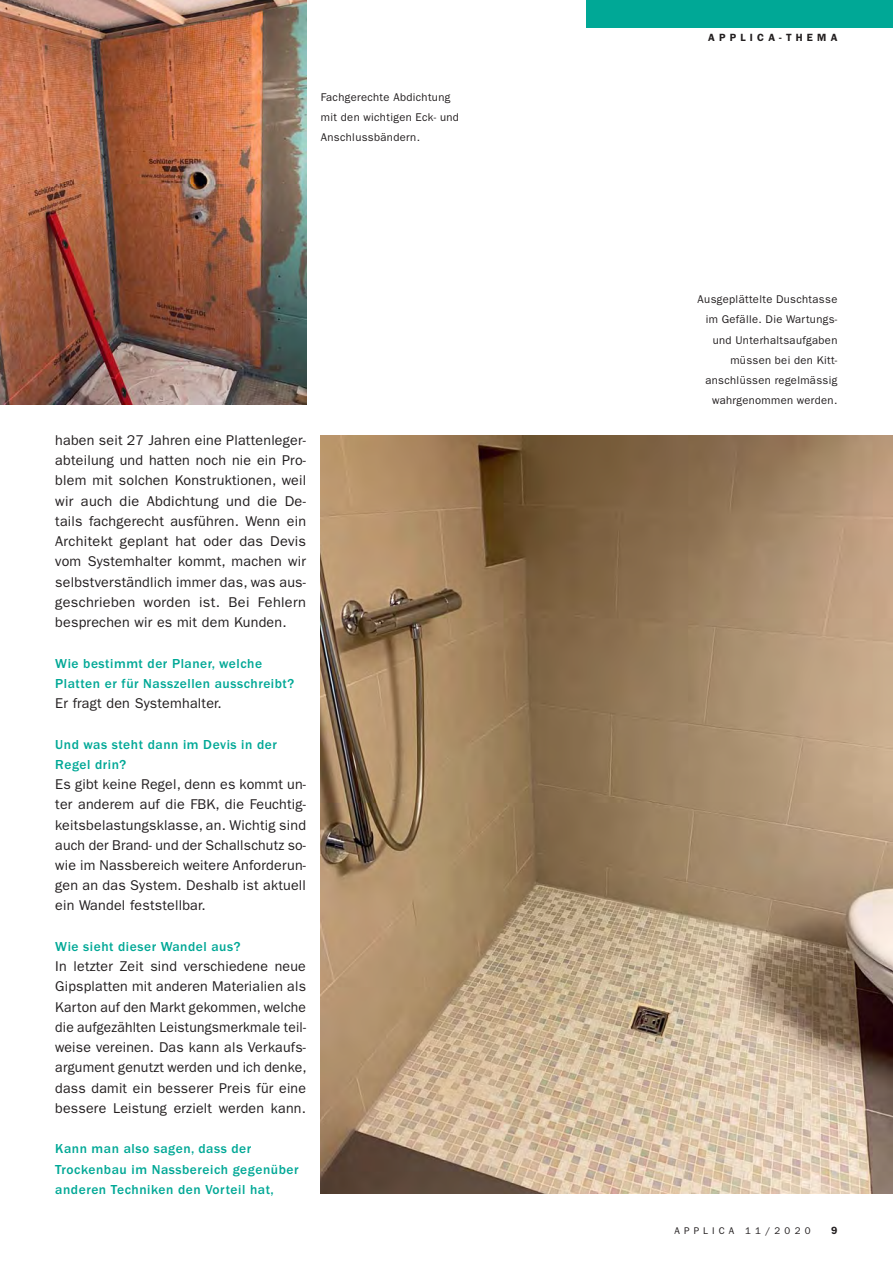
<style>
.page{position:relative;width:893px;height:1263px;background:#fff}
.page>*{position:absolute;margin:0;border:0;box-sizing:border-box;transform-origin:0 0}
.t1{font:14.25px/20.2px "ITC Franklin Gothic Std";letter-spacing:.015em;color:#231f20;text-align:justify}
.t2{font:500 13.5px/20.2px "ITC Franklin Gothic Std";letter-spacing:.04em;color:#00a896}
.t3{font:11.25px/20.2px "ITC Franklin Gothic Std";letter-spacing:.03em;color:#231f20;text-align:right}
.t4{font:600 10.5px "ITC Franklin Gothic Std";letter-spacing:.4em;color:#231f20}
.t5{font:9.75px "ITC Franklin Gothic Std";letter-spacing:.42em;color:#231f20}
</style>
<div class="page">
<div style="left:587px;top:0;width:306px;height:28px;background:#00a896"></div>
<img style="left:321px;top:436px;width:572px;height:758px">
<img style="left:0;top:0;width:306px;height:404px">
<p class="t3" style="left:321px;top:88px;width:139px;text-align:left">Fachgerechte Abdichtung mit den wichtigen Eck- und<br>Anschlussbändern.</p>
<p class="t1" style="left:55px;top:431px;width:252px">haben seit 27 Jahren eine Plattenleger&shy;abteilung und hatten noch nie ein Pro&shy;blem mit solchen Konstruktionen, weil wir auch die Abdichtung und die De&shy;tails fachgerecht ausführen. Wenn ein Architekt geplant hat oder das Devis vom System halter kommt, machen wir selbstverständlich immer das, was aus&shy;geschrieben worden ist. Bei Fehlern besprechen wir es mit dem Kunden.</p>
<p class="t2" style="left:55px;top:654px;width:240px">Wie bestimmt der Planer, welche<br>Platten er für Nasszellen ausschreibt?</p>
<p class="t1" style="left:55px;top:694px;width:168px">Er fragt den Systemhalter.</p>
<p class="t2" style="left:55px;top:735px;width:223px">Und was steht dann im Devis in der<br>Regel drin?</p>
<p class="t1" style="left:55px;top:775px;width:252px">Es gibt keine Regel, denn es kommt un&shy;ter anderem auf die FBK, die Feuchtig&shy;keitsbelastungsklasse, an. Wichtig sind auch der Brand- und der Schallschutz so&shy;wie im Nassbereich weitere Anforderun&shy;gen an das System. Deshalb ist aktuell ein Wandel feststellbar.</p>
<p class="t2" style="left:55px;top:937px;width:187px">Wie sieht dieser Wandel aus?</p>
<p class="t1" style="left:55px;top:957px;width:253px">In letzter Zeit sind verschiedene neue Gipsplatten mit anderen Materialien als Karton auf den Markt gekommen, welche die aufgezählten Leistungsmerkmale teil&shy;weise vereinen. Das kann als Verkaufs&shy;argument genutzt werden und ich denke, dass damit ein besserer Preis für eine bessere Leistung erzielt werden kann.</p>
<p class="t2" style="left:55px;top:1140px;width:245px">Kann man also sagen, dass der<br>Trockenbau im Nassbereich gegenüber anderen Techniken den Vorteil hat,</p>
<p class="t4" style="left:708px;top:34px;width:131px">APPLICA-THEMA</p>
<p class="t3" style="left:698px;top:290px;width:141px">Ausgeplättelte Duschtasse im Gefälle. Die Wartungs&shy;und Unterhaltsaufgaben müssen bei den Kitt&shy;anschlüssen regelmässig wahrgenommen werden.</p>
<p class="t5" style="left:674px;top:1227px;width:138px">APPLICA 11/2020</p>
<p class="t4" style="left:831px;top:1227px;width:8px">9</p>
</div>
